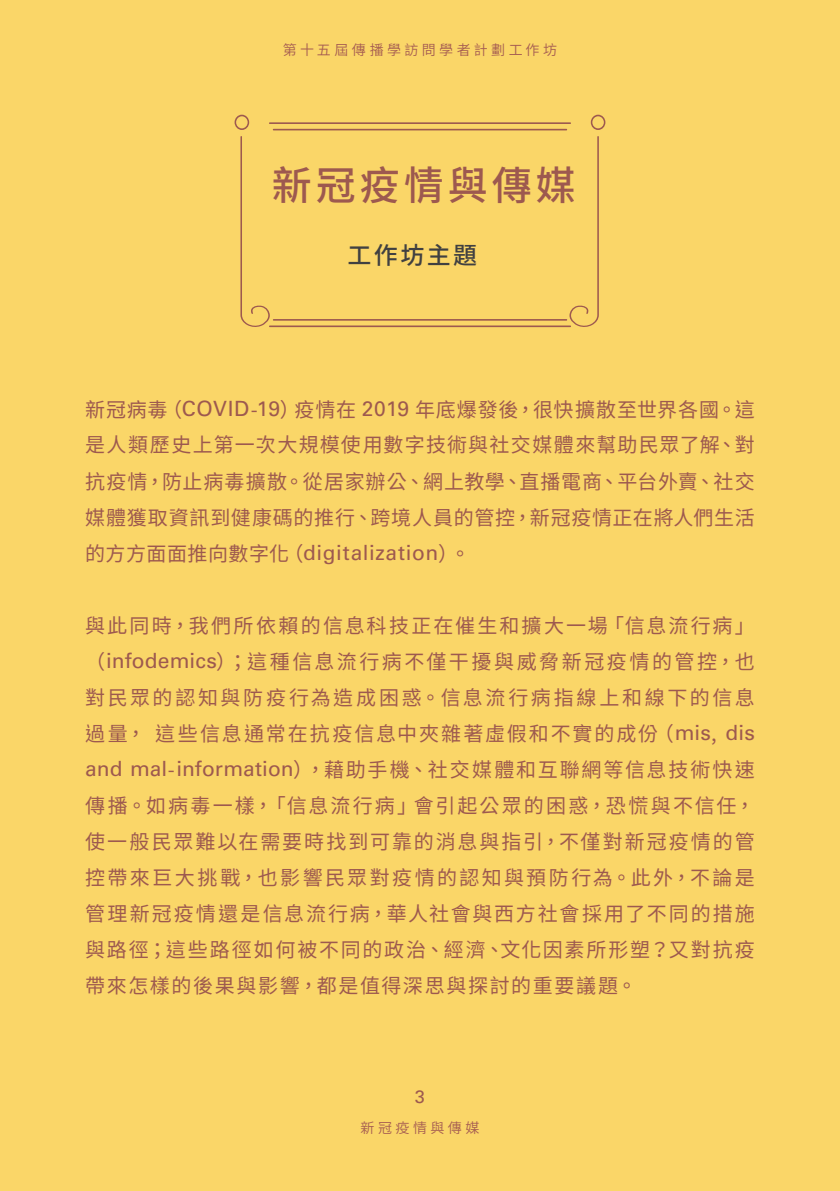
<style>
.page{position:relative;width:840px;height:1191px;background:#fff}
.page>*{position:absolute;margin:0;border:0;box-sizing:border-box;transform-origin:0 0}
.t1{font:500 40px "Noto Sans CJ Ktc";letter-spacing:.1em;color:#9d594f}
.t2{font:500 24px "Noto Sans CJ Ktc";letter-spacing:.1em;color:#404041}
.maintxt{font:21px "Univers LT Std";letter-spacing:.025em;color:#9d594f}
.maintxt-2{font:20px/36px "Noto Sans CJ Ktc";letter-spacing:.06em;color:#9d594f;text-align:justify}
.t3{font:18px "Univers LT Std";color:#9d594f}
.t4{font:600 14px "Noto Sans CJ Ktc";letter-spacing:.245em;color:#a55d52}
.s1{font-family:"Univers LT Std";font-size:21px}
.s2{font-family:"Noto Sans CJ Ktc";font-size:20px}
</style>
<div class="page">
<div style="left:0;top:0;width:839px;height:1191px;background:#fad668"></div>
<svg style="left:569px;top:136px;width:29px;height:191px"></svg>
<svg style="left:240px;top:136px;width:30px;height:191px"></svg>
<hr style="left:269px;top:325px;width:301px;height:2px;background:#9d594f">
<hr style="left:273px;top:319px;width:294px;height:2px;background:#9d594f">
<svg style="left:590px;top:115px;width:15px;height:15px"></svg>
<svg style="left:234px;top:115px;width:15px;height:15px"></svg>
<hr style="left:269px;top:122px;width:301px;height:2px;background:#9d594f">
<hr style="left:273px;top:129px;width:294px;height:1px;background:#9d594f">
<p class="t4" style="left:283px;top:42px;width:275px">第十五屆傳播學訪問學者計劃工作坊</p>
<p class="t1" style="left:271px;top:162px;width:305px">新冠疫情與傳媒</p>
<p class="t2" style="left:347px;top:241px;width:131px">工作坊主題</p>
<p class="maintxt-2" style="left:85px;top:392px;width:670px">新冠病毒（<span class="s1">COVID</span>-<span class="s1">19</span>）疫情在 <span class="s1">2019</span> 年底爆發後，很快擴散至世界各國。這是人類歷史上第一次大規模使用數字技術與社交媒體來幫助民眾了解、對抗疫情，防止病毒擴散。從居家辦公、網上教學、直播電商、平台外賣、社交媒體獲取資訊到健康碼的推行、跨境人員的管控，新冠疫情正在將人們生活</p>
<p class="maintxt" style="left:85px;top:540px;width:386px"><span class="s2">的方方面面推向數字化（</span>digitalization<span class="s2">）。</span></p>
<p class="maintxt-2" style="left:85px;top:607px;width:670px">與此同時，我們所依賴的信息科技正在催生和擴大一場「信息流行病」（<span class="s1">infodemics</span>）；這種信息流行病不僅干擾與威脅新冠疫情的管控，也對民眾的認知與防疫行為造成困惑。信息流行病指線上和線下的信息過量， 這些信息通常在抗疫信息中夾雜著虛假和不實的成份（<span class="s1">mis</span>, <span class="s1">dis and mal</span>-<span class="s1">information</span>），藉助手機、社交媒體和互聯網等信息技術快速傳播。如病毒一樣，「信息流行病」會引起公眾的困惑，恐慌與不信任，使一般民眾難以在需要時找到可靠的消息與指引，不僅對新冠疫情的管控帶來巨大挑戰，也影響民眾對疫情的認知與預防行為。此外，不論是管理新冠疫情還是信息流行病，華人社會與西方社會採用了不同的措施與路徑；這些路徑如何被不同的政治、經濟、文化因素所形塑？又對抗疫帶來怎樣的後果與影響，都是值得深思與探討的重要議題。</p>
<p class="t3" style="left:415px;top:1085px;width:12px">3</p>
<p class="t4" style="left:360px;top:1119px;width:120px">新冠疫情與傳媒</p>
</div>
